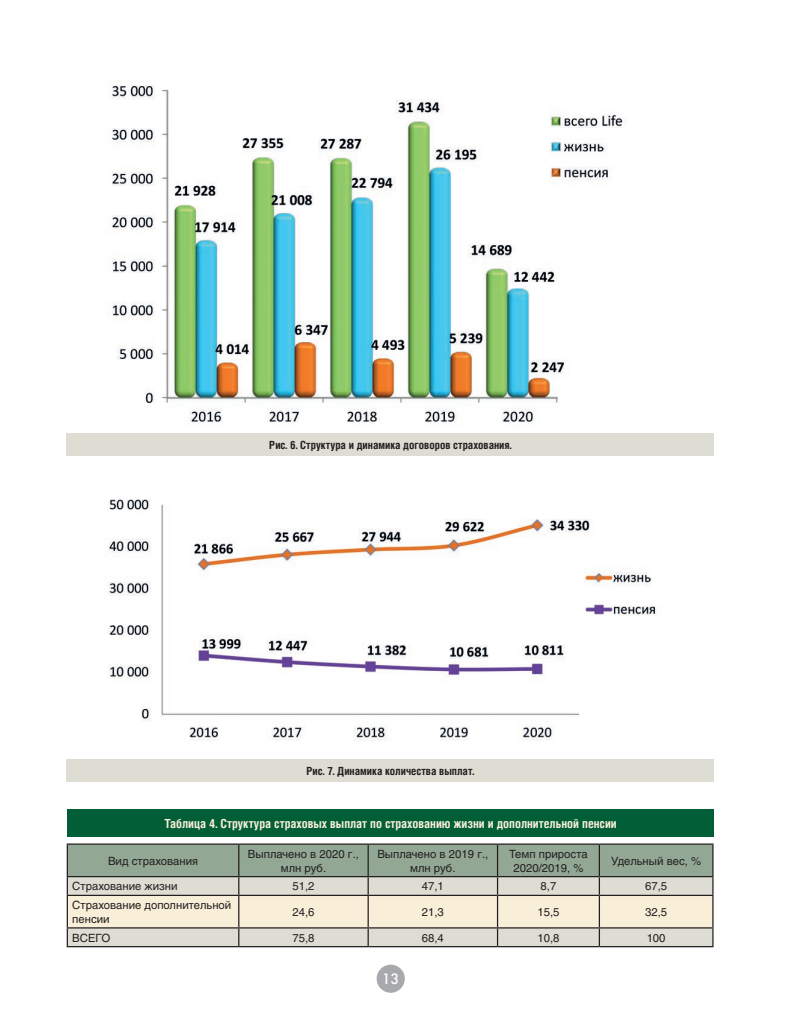
<style>
.page{position:relative;width:798px;height:1028px;background:#fff}
.page>*{position:absolute;margin:0;border:0;box-sizing:border-box;transform-origin:0 0}
.t1{font:15px "Futura Futuris C";color:#fff}
.t2{font:700 12.5px "Helios Cond C";color:#f9efd9}
.t3{font:11.25px/13.8px "Helios C";color:#231f20;text-align:center}
.t4{font:700 11.25px "Helios Cond C";color:#231f20}
</style>
<div class="page">
<div style="left:376px;top:964px;width:28px;height:28px;background:#a8a9ad;border-radius:50%"></div>
<img style="left:112px;top:84px;width:514px;height:343px">
<img style="left:108px;top:499px;width:549px;height:242px">
<div style="left:67px;top:433px;width:647px;height:22px;background:#deddd3"></div>
<div style="left:67px;top:759px;width:647px;height:22px;background:#deddd3"></div>
<hr style="left:67px;top:843px;width:172px;height:1px;background:#231f20">
<hr style="left:239px;top:843px;width:129px;height:1px;background:#231f20">
<hr style="left:368px;top:843px;width:129px;height:1px;background:#231f20">
<hr style="left:497px;top:843px;width:102px;height:1px;background:#231f20">
<hr style="left:599px;top:843px;width:114px;height:1px;background:#231f20">
<svg style="left:67px;top:844px;width:646px;height:102px;background:#c4c7b7"></svg>
<hr style="left:67px;top:946px;width:172px;height:1px;background:#231f20">
<hr style="left:239px;top:946px;width:129px;height:1px;background:#231f20">
<hr style="left:368px;top:946px;width:129px;height:1px;background:#231f20">
<hr style="left:497px;top:946px;width:102px;height:1px;background:#231f20">
<hr style="left:599px;top:946px;width:114px;height:1px;background:#231f20">
<div style="left:67px;top:809px;width:646px;height:27px;background:#015e37"></div>
<p class="t4" style="left:269px;top:438px;width:244px">Рис. 6. Структура и динамика договоров страхования.</p>
<p class="t4" style="left:306px;top:764px;width:169px">Рис. 7. Динамика количества выплат.</p>
<p class="t2" style="left:164px;top:816px;width:453px">Таблица 4. Структура страховых выплат по страхованию жизни и дополнительной пенсии</p>
<p class="t3" style="left:108px;top:853px;width:92px">Вид страхования</p>
<p class="t3" style="left:248px;top:847px;width:112px">Выплачено в 2020 г., млн руб.</p>
<p class="t3" style="left:377px;top:847px;width:112px">Выплачено в 2019 г., млн руб.</p>
<p class="t3" style="left:509px;top:847px;width:80px">Темп прироста<br>2020/2019, %</p>
<p class="t3" style="left:611px;top:853px;width:91px">Удельный вес, %</p>
<p class="t3" style="left:72px;top:879px;width:107px">Страхование жизни</p>
<p class="t3" style="left:292px;top:879px;width:24px">51,2</p>
<p class="t3" style="left:421px;top:879px;width:24px">47,1</p>
<p class="t3" style="left:540px;top:879px;width:17px">8,7</p>
<p class="t3" style="left:644px;top:879px;width:24px">67,5</p>
<p class="t3" style="left:72px;top:898px;width:160px;text-align:left">Страхование дополнительной пенсии</p>
<p class="t3" style="left:292px;top:905px;width:24px">24,6</p>
<p class="t3" style="left:421px;top:905px;width:24px">21,3</p>
<p class="t3" style="left:537px;top:905px;width:24px">15,5</p>
<p class="t3" style="left:644px;top:905px;width:24px">32,5</p>
<p class="t3" style="left:72px;top:930px;width:40px">ВСЕГО</p>
<p class="t3" style="left:292px;top:930px;width:24px">75,8</p>
<p class="t3" style="left:421px;top:930px;width:24px">68,4</p>
<p class="t3" style="left:537px;top:930px;width:24px">10,8</p>
<p class="t3" style="left:646px;top:930px;width:20px">100</p>
<h1 class="t1" style="left:381px;top:969px;width:19px">13</h1>
</div>
